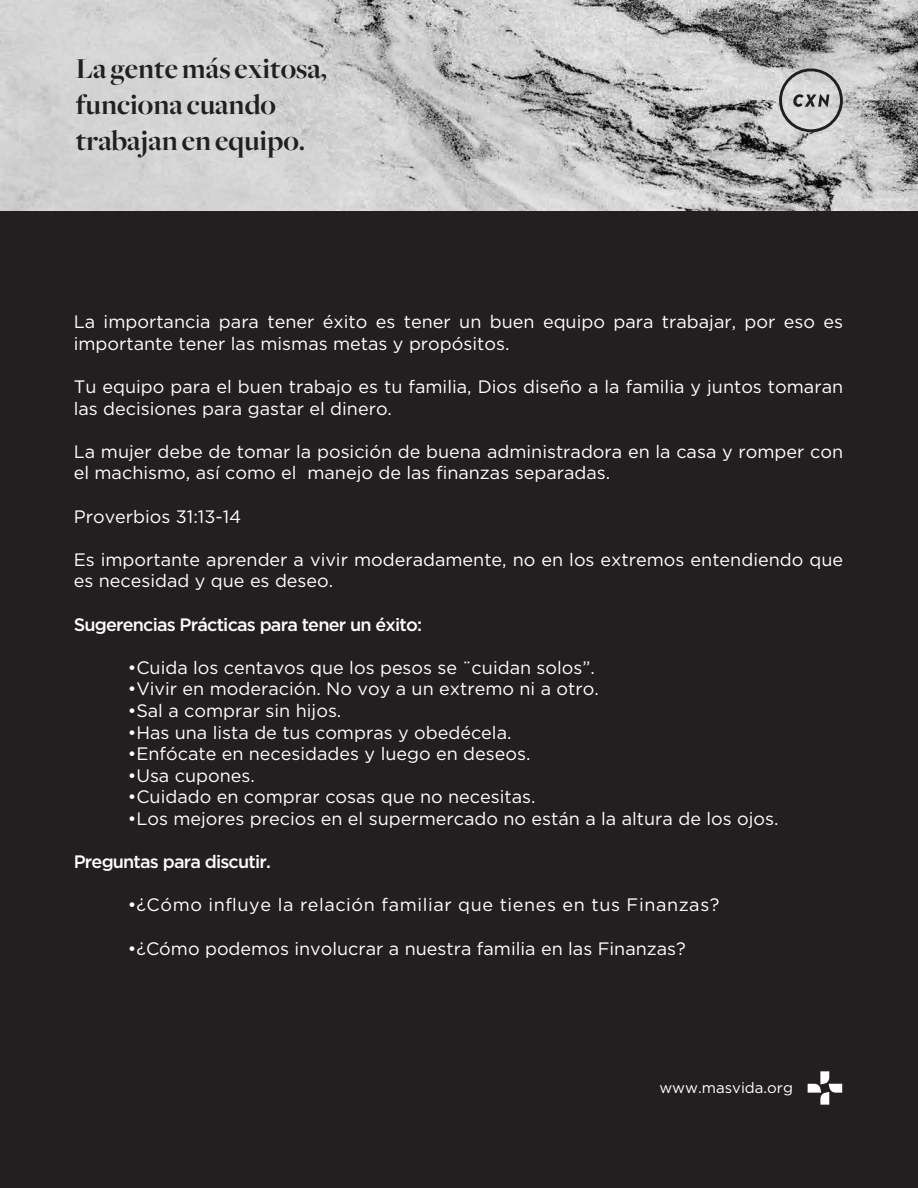
<style>
.page{position:relative;width:918px;height:1188px;background:#fff}
.page>*{position:absolute;margin:0;border:0;box-sizing:border-box;transform-origin:0 0}
.t1{font:700 30px/36px "Freight Big";color:#231f20}
.t2{font:18px/21.6px "Gotham";color:#fff}
.t3{font:500 18px "Gotham";letter-spacing:-.045em;color:#fff}
.t4{font:18px "Gotham";letter-spacing:.035em;color:#fff}
.t5{font:15px "Gotham";color:#fff}
</style>
<div class="page">
<img style="left:0;top:0;width:918px;height:212px">
<svg style="left:779px;top:68px;width:64px;height:64px;background:#b5b4b4"></svg>
<div style="left:0;top:212px;width:918px;height:976px;background:#231f20"></div>
<svg style="left:808px;top:1071px;width:34px;height:34px"></svg>
<h1 class="t1" style="left:76px;top:51px;width:253px">La gente más exitosa, funciona cuando trabajan en equipo.</h1>
<p class="t2" style="left:74px;top:311px;width:771px">La importancia para tener éxito es tener un buen equipo para trabajar, por eso es importante tener las mismas metas y propósitos.</p>
<p class="t2" style="left:74px;top:376px;width:771px">Tu equipo para el buen trabajo es tu familia, Dios diseño a la familia y juntos tomaran las decisiones para gastar el dinero.</p>
<p class="t2" style="left:74px;top:440px;width:771px">La mujer debe de tomar la posición de buena administradora en la casa y romper con el machismo, así como el manejo de las finanzas separadas.</p>
<p class="t2" style="left:74px;top:505px;width:169px">Proverbios 31:13-14</p>
<p class="t2" style="left:74px;top:548px;width:771px">Es importante aprender a vivir moderadamente, no en los extremos entendiendo que es necesidad y que es deseo.</p>
<p class="t3" style="left:74px;top:613px;width:350px">Sugerencias Prácticas para tener un éxito:</p>
<p class="t2" style="left:128px;top:656px;width:469px">•Cuida los centavos que los pesos se ¨cuidan solos”.</p>
<p class="t2" style="left:128px;top:678px;width:473px">•Vivir en moderación. No voy a un extremo ni a otro.</p>
<p class="t2" style="left:128px;top:700px;width:215px">•Sal a comprar sin hijos.</p>
<p class="t2" style="left:128px;top:721px;width:385px">•Has una lista de tus compras y obedécela.</p>
<p class="t2" style="left:128px;top:743px;width:404px">•Enfócate en necesidades y luego en deseos.</p>
<p class="t2" style="left:128px;top:764px;width:129px">•Usa cupones.</p>
<p class="t2" style="left:128px;top:786px;width:409px">•Cuidado en comprar cosas que no necesitas.</p>
<p class="t2" style="left:128px;top:808px;width:652px">•Los mejores precios en el supermercado no están a la altura de los ojos.</p>
<p class="t3" style="left:74px;top:850px;width:199px">Preguntas para discutir.</p>
<p class="t4" style="left:128px;top:894px;width:593px">•¿Cómo influye la relación familiar que tienes en tus Finanzas?</p>
<p class="t2" style="left:128px;top:937px;width:560px">•¿Cómo podemos involucrar a nuestra familia en las Finanzas?</p>
<p class="t5" style="left:659px;top:1078px;width:135px">www.masvida.org</p>
</div>
